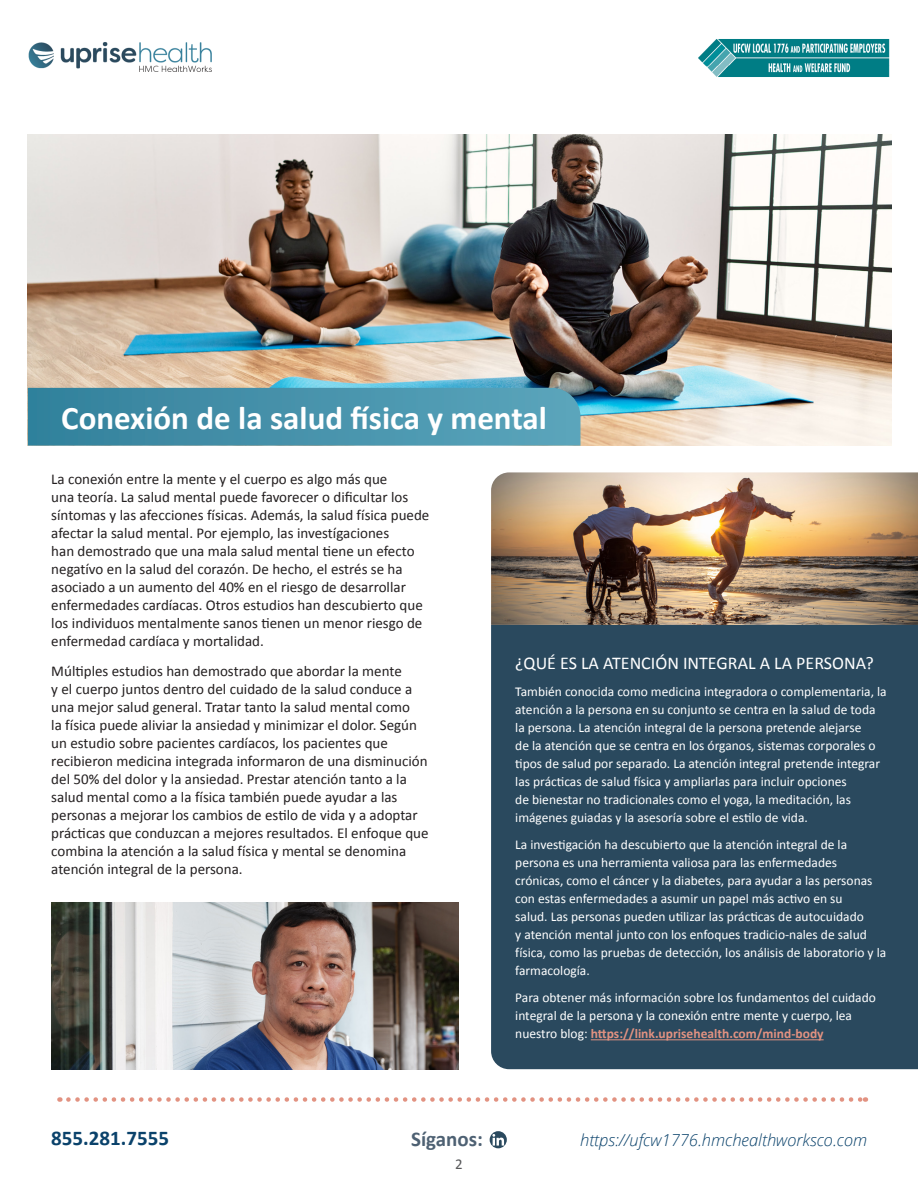
<style>
.page{position:relative;width:918px;height:1188px;background:#fff}
.page>*{position:absolute;margin:0;border:0;box-sizing:border-box;transform-origin:0 0}
.t1{font:700 33px "Calibri";color:#fff}
.t2{font:700 21px "Calibri";color:#0a426b}
.t3{font:700 21px "Calibri";color:#4e6173}
.t4{font:18px "Calibri";color:#fff}
.t5{font:italic 300 16.5px "Open Sans";color:#0a426b}
.t6{font:15px/18px "Calibri";color:#231f20}
.t7{font:15px "Calibri";color:#57585a}
.t8{font:13.5px/18px "Calibri";color:#fff}
.s1{font-weight:700;color:#e29281}
</style>
<div class="page">
<div style="left:491px;top:625px;width:427px;height:444px;background:#2a495e"></div>
<img style="left:28px;top:39px;width:862px;height:38px">
<img style="left:28px;top:135px;width:864px;height:311px">
<svg style="left:28px;top:388px;width:552px;height:58px;background:#4792ab"></svg>
<svg style="left:68px;top:1097px;width:798px;height:5px"></svg>
<svg style="left:490px;top:1131px;width:17px;height:17px"></svg>
<hr style="left:591px;top:1039px;width:233px;height:1px;background:#e29281">
<img style="left:491px;top:472px;width:427px;height:153px">
<img style="left:51px;top:903px;width:408px;height:166px">
<h1 class="t1" style="left:61px;top:395px;width:487px">Conexión de la salud física y mental</h1>
<p class="t6" style="left:51px;top:469px;width:380px">La conexión entre la mente y el cuerpo es algo más que<br>una teoría. La salud mental puede favorecer o dificultar los síntomas y las afecciones físicas. Además, la salud física puede afectar la salud mental. Por ejemplo, las investígaciones<br>han demostrado que una mala salud mental tiene un efecto negatívo en la salud del corazón. De hecho, el estrés se ha asociado a un aumento del 40% en el riesgo de desarrollar enfermedades cardíacas. Otros estudios han descubierto que los individuos mentalmente sanos tienen un menor riesgo de enfermedad cardíaca y mortalidad.</p>
<p class="t6" style="left:51px;top:661px;width:379px">Múltiples estudios han demostrado que abordar la mente<br>y el cuerpo juntos dentro del cuidado de la salud conduce a una mejor salud general. Tratar tanto la salud mental como<br>la física puede aliviar la ansiedad y minimizar el dolor. Según un estudio sobre pacientes cardíacos, los pacientes que recibieron medicina integrada informaron de una disminución del 50% del dolor y la ansiedad. Prestar atención tanto a la salud mental como a la física también puede ayudar a las personas a mejorar los cambios de estilo de vida y a adoptar prácticas que conduzcan a mejores resultados. El enfoque que combina la atención a la salud física y mental se denomina atención integral de la persona.</p>
<p class="t4" style="left:515px;top:651px;width:360px">¿QUÉ ES LA ATENCIÓN INTEGRAL A LA PERSONA?</p>
<p class="t8" style="left:515px;top:682px;width:373px">También conocida como medicina integradora o complementaria, la atención a la persona en su conjunto se centra en la salud de toda la persona. La atención integral de la persona pretende alejarse<br>de la atención que se centra en los órganos, sistemas corporales o tipos de salud por separado. La atención integral pretende integrar las prácticas de salud física y ampliarlas para incluir opciones<br>de bienestar no tradicionales como el yoga, la meditación, las imágenes guiadas y la asesoría sobre el estilo de vida.</p>
<p class="t8" style="left:515px;top:835px;width:373px">La investigación ha descubierto que la atención integral de la persona es una herramienta valiosa para las enfermedades crónicas, como el cáncer y la diabetes, para ayudar a las personas con estas enfermedades a asumir un papel más activo en su<br>salud. Las personas pueden utilizar las prácticas de autocuidado<br>y atención mental junto con los enfoques tradicio-nales de salud física, como las pruebas de detección, los análisis de laboratorio y la farmacología.</p>
<p class="t8" style="left:515px;top:988px;width:362px">Para obtener más información sobre los fundamentos del cuidado integral de la persona y la conexión entre mente y cuerpo, lea nuestro blog: <span class="s1">https://link.uprisehealth.com/mind-body</span></p>
<h2 class="t2" style="left:51px;top:1123px;width:119px">855.281.7555</h2>
<h2 class="t3" style="left:411px;top:1124px;width:73px">Síganos:</h2>
<p class="t7" style="left:455px;top:1154px;width:9px">2</p>
<p class="t5" style="left:580px;top:1128px;width:289px">https://ufcw1776.hmchealthworksco.com</p>
</div>
